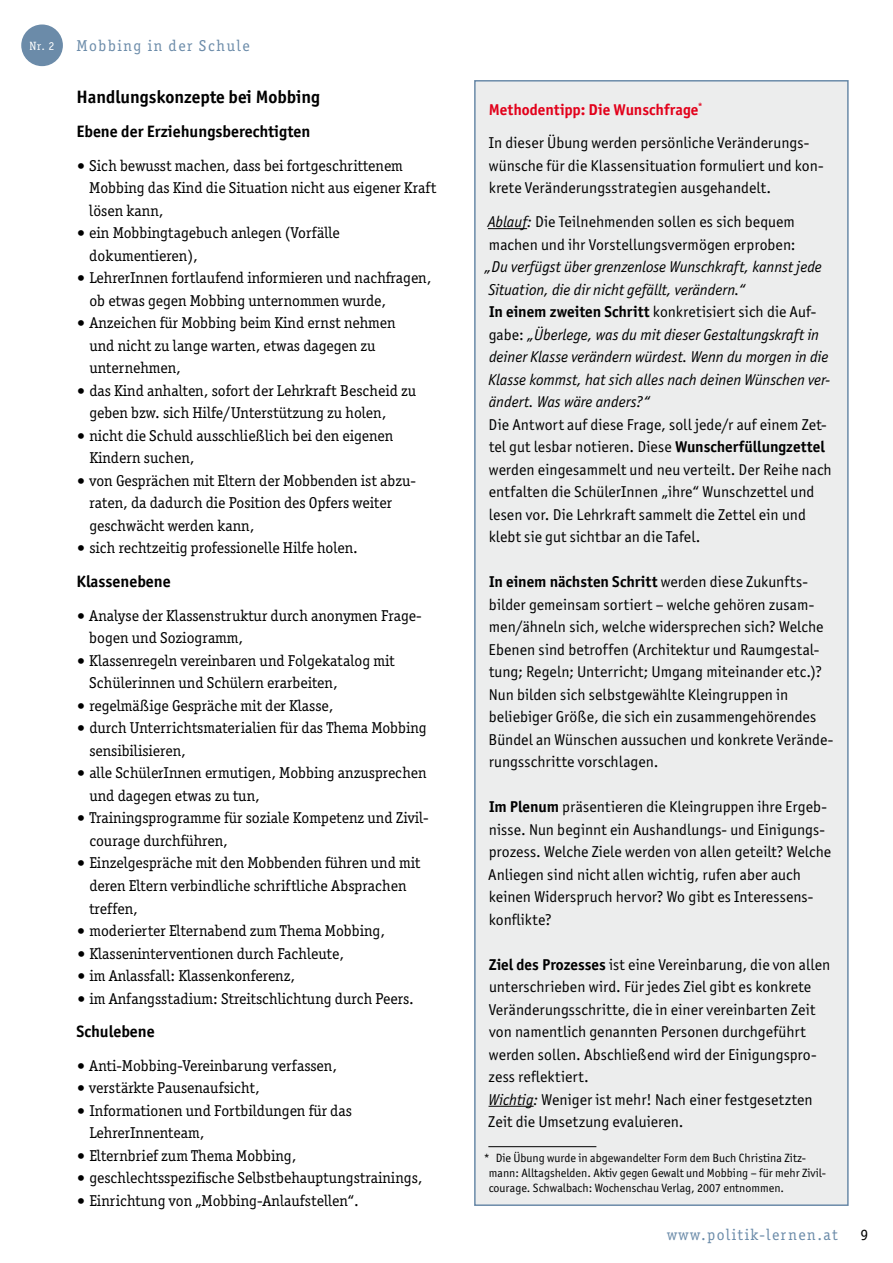
<style>
.page{position:relative;width:893px;height:1263px;background:#fff}
.page>*{position:absolute;margin:0;border:0;box-sizing:border-box;transform-origin:0 0}
.t1{font:700 18px "Officina San ITC";color:#000}
.t2{font:700 16.5px "Officina San ITC";color:#000}
.t3{font:15.75px/22.5px "Officina Ser ITC";color:#000}
.t4{font:15.75px/22.5px "Officina San ITC";letter-spacing:.005em;color:#000}
.t5{font:italic 15.75px/22.5px "Officina San ITC";color:#000}
.t6{font:15.75px "Officina Ser ITC";letter-spacing:.1em;color:#6b8ba9}
.t7{font:12px/15px "Officina San ITC";color:#000}
.t8{font:12px "Officina Ser ITC";color:#fff}
.s1{font-family:"MS Reference Sans Serif";font-style:italic}
.s2{font-weight:700;color:#e2001a}
.s3{font-style:italic}
.s4{font-weight:700;font-style:normal}
.s5{font-style:normal}
.s6{font-weight:700}
</style>
<div class="page">
<div style="left:474px;top:80px;width:375px;height:1126px;background:#eceded"></div>
<div style="left:22px;top:25px;width:40px;height:40px;background:#6b8ba9;border-radius:50%"></div>
<div style="left:21px;top:25px;width:42px;height:41px;border:2px solid #6b8ba9;border-radius:50%"></div>
<p class="t8" style="left:30px;top:39px;width:26px">Nr. 2</p>
<p class="t6" style="left:77px;top:37px;width:175px">Mobbing in der Schule</p>
<p class="t1" style="left:77px;top:86px;width:245px">Handlungskonzepte bei Mobbing</p>
<p class="t2" style="left:77px;top:121px;width:235px">Ebene der Erziehungsberechtigten</p>
<p class="t3" style="left:89px;top:154px;width:349px;text-indent:-13px"><span class="s1">•</span> Sich bewusst machen, dass bei fortgeschrittenem<br>Mobbing das Kind die Situation nicht aus eigener Kraft lösen kann,</p>
<p class="t3" style="left:89px;top:222px;width:252px;text-indent:-13px"><span class="s1">•</span> ein Mobbingtagebuch anlegen (Vorfälle dokumentieren),</p>
<p class="t3" style="left:89px;top:267px;width:344px;text-indent:-13px"><span class="s1">•</span> LehrerInnen fortlaufend informieren und nachfragen, ob etwas gegen Mobbing unternommen wurde,</p>
<p class="t3" style="left:89px;top:312px;width:308px;text-indent:-13px"><span class="s1">•</span> Anzeichen für Mobbing beim Kind ernst nehmen und nicht zu lange warten, etwas dagegen zu unternehmen,</p>
<p class="t3" style="left:89px;top:379px;width:328px;text-indent:-13px"><span class="s1">•</span> das Kind anhalten, sofort der Lehrkraft Bescheid zu geben bzw. sich Hilfe/Unterstützung zu holen,</p>
<p class="t3" style="left:89px;top:424px;width:305px;text-indent:-13px"><span class="s1">•</span> nicht die Schuld ausschließlich bei den eigenen<br>Kindern suchen,</p>
<p class="t3" style="left:89px;top:469px;width:328px;text-indent:-13px"><span class="s1">•</span> von Gesprächen mit Eltern der Mobbenden ist abzu&shy;raten, da dadurch die Position des Opfers weiter geschwächt werden kann,</p>
<p class="t3" style="left:77px;top:537px;width:283px"><span class="s1">•</span> sich rechtzeitig professionelle Hilfe holen.</p>
<p class="t2" style="left:77px;top:571px;width:96px">Klassenebene</p>
<p class="t3" style="left:89px;top:604px;width:334px;text-indent:-13px"><span class="s1">•</span> Analyse der Klassenstruktur durch anonymen Frage&shy;bogen und Soziogramm,</p>
<p class="t3" style="left:89px;top:649px;width:307px;text-indent:-13px"><span class="s1">•</span> Klassenregeln vereinbaren und Folgekatalog mit<br>Schülerinnen und Schülern erarbeiten,</p>
<p class="t3" style="left:77px;top:694px;width:258px"><span class="s1">•</span> regelmäßige Gespräche mit der Klasse,</p>
<p class="t3" style="left:89px;top:717px;width:339px;text-indent:-13px"><span class="s1">•</span> durch Unterrichtsmaterialien für das Thema Mobbing sensibilisieren,</p>
<p class="t3" style="left:89px;top:762px;width:339px;text-indent:-13px"><span class="s1">•</span> alle SchülerInnen ermutigen, Mobbing anzusprechen und dagegen etwas zu tun,</p>
<p class="t3" style="left:89px;top:807px;width:341px;text-indent:-13px"><span class="s1">•</span> Trainingsprogramme für soziale Kompetenz und Zivil&shy;courage durchführen,</p>
<p class="t3" style="left:89px;top:852px;width:332px;text-indent:-13px"><span class="s1">•</span> Einzelgespräche mit den Mobbenden führen und mit deren Eltern verbindliche schriftliche Absprachen treffen,</p>
<p class="t3" style="left:77px;top:919px;width:310px"><span class="s1">•</span> moderierter Elternabend zum Thema Mobbing,</p>
<p class="t3" style="left:77px;top:942px;width:269px"><span class="s1">•</span> Klasseninterventionen durch Fachleute,</p>
<p class="t3" style="left:77px;top:964px;width:220px"><span class="s1">•</span> im Anlassfall: Klassenkonferenz,</p>
<p class="t3" style="left:77px;top:987px;width:339px"><span class="s1">•</span> im Anfangsstadium: Streitschlichtung durch Peers.</p>
<p class="t2" style="left:77px;top:1021px;width:80px">Schulebene</p>
<p class="t3" style="left:77px;top:1054px;width:262px"><span class="s1">•</span> Anti-Mobbing-Vereinbarung verfassen,</p>
<p class="t3" style="left:77px;top:1077px;width:185px"><span class="s1">•</span> verstärkte Pausenaufsicht,</p>
<p class="t3" style="left:89px;top:1099px;width:264px;text-indent:-13px"><span class="s1">•</span> Informationen und Fortbildungen für das<br>LehrerInnenteam,</p>
<p class="t3" style="left:77px;top:1144px;width:221px"><span class="s1">•</span> Elternbrief zum Thema Mobbing,</p>
<p class="t3" style="left:77px;top:1167px;width:347px"><span class="s1">•</span> geschlechtsspezifische Selbstbehauptungstrainings,</p>
<p class="t3" style="left:77px;top:1189px;width:284px"><span class="s1">•</span> Einrichtung von „Mobbing-Anlaufstellen“.</p>
<p class="t4" style="left:489px;top:92px;width:322px;line-height:33.8px"><span class="s2">Methodentipp: Die Wunschfrage</span><sup>*<br></sup>In dieser Übung werden persönliche Veränderungs-</p>
<p class="t4" style="left:489px;top:154px;width:336px">wünsche für die Klassensituation formuliert und kon&shy;krete Veränderungsstrategien ausgehandelt.</p>
<p class="t4" style="left:488px;top:210px;width:309px"><span class="s3">Ablauf:</span> Die Teilnehmenden sollen es sich bequem machen und ihr Vorstellungsvermögen erproben:</p>
<p class="t5" style="left:485px;top:256px;width:347px">„Du verfügst über grenzenlose Wunschkraft, kannst jede Situation, die dir nicht gefällt, verändern.“<br><span class="s4">In einem zweiten Schritt</span> <span class="s5">konkretisiert sich die Auf&shy;gabe:</span> „Überlege, was du mit dieser Gestaltungskraft in deiner Klasse verändern würdest. Wenn du morgen in die Klasse kommst, hat sich alles nach deinen Wünschen ver&shy;ändert. Was wäre anders?“</p>
<p class="t4" style="left:489px;top:413px;width:345px">Die Antwort auf diese Frage, soll jede/r auf einem Zet&shy;tel gut lesbar notieren. Diese <span class="s6">Wunscherfüllungzettel </span>werden eingesammelt und neu verteilt. Der Reihe nach entfalten die SchülerInnen „ihre“ Wunschzettel und lesen vor. Die Lehrkraft sammelt die Zettel ein und klebt sie gut sichtbar an die Tafel.</p>
<p class="t4" style="left:489px;top:571px;width:346px"><span class="s6">In einem nächsten Schritt</span> werden diese Zukunfts&shy;bilder gemeinsam sortiert – welche gehören zusam&shy;men/ähneln sich, welche widersprechen sich? Welche Ebenen sind betroffen (Architektur und Raumgestal&shy;tung; Regeln; Unterricht; Umgang miteinander etc.)?<br>Nun bilden sich selbstgewählte Kleingruppen in beliebiger Größe, die sich ein zusammengehörendes Bündel an Wünschen aussuchen und konkrete Verände&shy;rungsschritte vorschlagen.</p>
<p class="t4" style="left:488px;top:796px;width:345px"><span class="s6">Im Plenum</span> präsentieren die Kleingruppen ihre Ergeb&shy;nisse. Nun beginnt ein Aushandlungs- und Einigungs&shy;prozess. Welche Ziele werden von allen geteilt? Welche Anliegen sind nicht allen wichtig, rufen aber auch keinen Widerspruch hervor? Wo gibt es Interessens&shy;konflikte?</p>
<p class="t4" style="left:488px;top:953px;width:343px"><span class="s6">Ziel des Prozesses</span> ist eine Vereinbarung, die von allen unterschrieben wird. Für jedes Ziel gibt es konkrete Veränderungsschritte, die in einer vereinbarten Zeit von namentlich genannten Personen durchgeführt werden sollen. Abschließend wird der Einigungspro&shy;zess reflektiert.<br><span class="s3">Wichtig:</span> Weniger ist mehr! Nach einer festgesetzten Zeit die Umsetzung evaluieren.</p>
<p class="t7" style="left:489px;top:1150px;width:339px;text-indent:-5px">* Die Übung wurde in abgewandelter Form dem Buch Christina Zitz&shy;mann: Alltagshelden. Aktiv gegen Gewalt und Mobbing – für mehr Zivil&shy;courage. Schwalbach: Wochenschau Verlag, 2007 entnommen.</p>
<p class="t6" style="left:667px;top:1225px;width:172px">www.politik-lernen.at</p>
<p class="t3" style="left:860px;top:1223px;width:9px">9</p>
</div>
